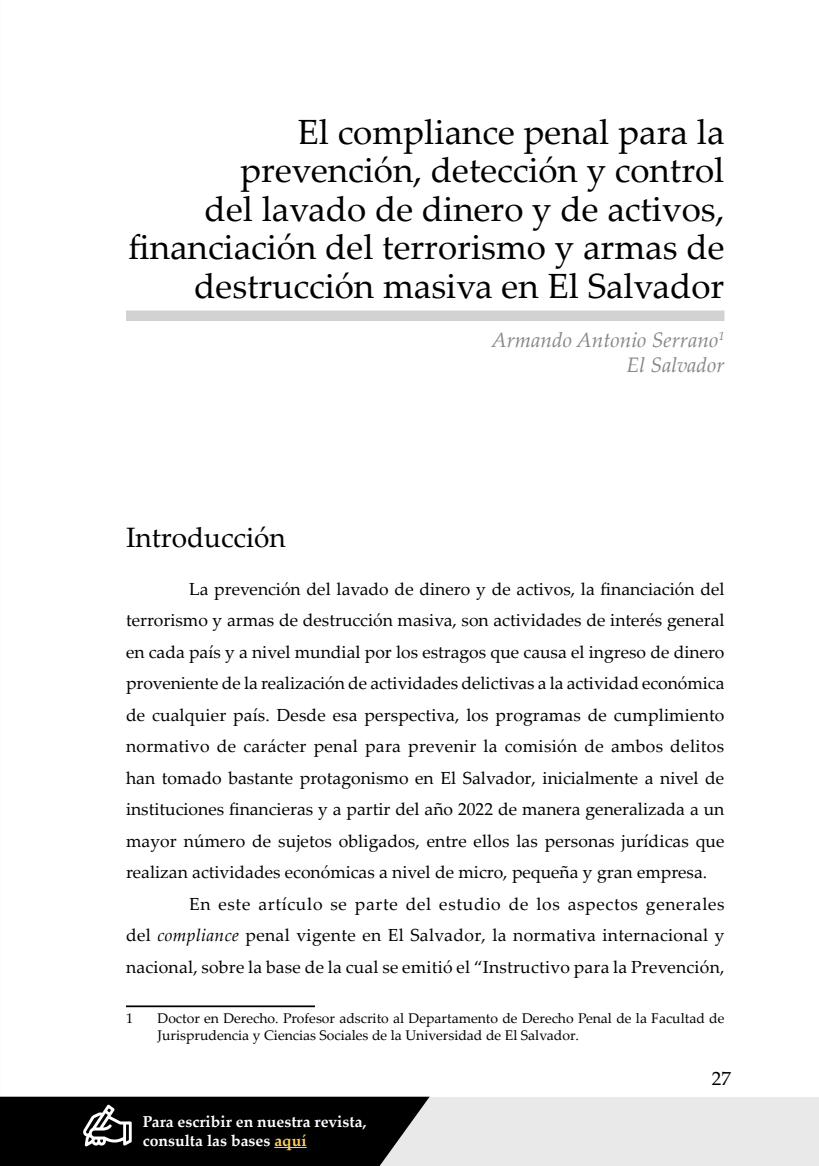
<style>
.page{position:relative;width:819px;height:1166px;background:#fff}
.page>*{position:absolute;margin:0;border:0;box-sizing:border-box;transform-origin:0 0}
.t1{font:35px/38.5px "Palatino Linotype";color:#000;text-align:right}
.t2{font:28px "Palatino Linotype";color:#000}
.t3{font:italic 21px/25.2px "Palatino Linotype";color:#878787;text-align:right}
.t4{font:19.25px "Palatino Linotype";color:#000}
.t5{font:17.5px "Palatino Linotype";color:#000}
.t6{font:17.5px "Palatino Linotype";letter-spacing:.02em;color:#000}
.t7{font:17.5px "Palatino Linotype";letter-spacing:.04em;color:#000}
.t8{font:700 15.75px/18.9px "Palatino Linotype";color:#fff}
.t9{font:14px/16.8px "Palatino Linotype";color:#000}
.s1{font-style:italic}
.s2{color:#ffd156}
</style>
<div class="page">
<div style="left:358px;top:1096px;width:461px;height:70px;background:#e9e9e9"></div>
<hr style="left:126px;top:1005px;width:189px;height:2px;background:#000">
<div style="left:126px;top:310px;width:598px;height:11px;background:#d2d2d2"></div>
<svg style="left:0;top:1096px;width:430px;height:69px;background:#161616"></svg>
<hr style="left:274px;top:1147px;width:33px;height:1px;background:#ffd156">
<h1 class="t1" style="left:129px;top:111px;width:597px">El compliance penal para la prevención, detección y control<br>del lavado de dinero y de activos, financiación del terrorismo y armas de destrucción masiva en El Salvador</h1>
<p class="t3" style="left:492px;top:326px;width:234px">Armando Antonio Serrano<sup>1<br></sup>El Salvador</p>
<h2 class="t2" style="left:126px;top:518px;width:161px">Introducción</h2>
<p class="t5" style="left:189px;top:576px;width:537px">La prevención del lavado de dinero y de activos, la financiación del</p>
<p class="t5" style="left:126px;top:607px;width:600px">terrorismo y armas de destrucción masiva, son actividades de interés general</p>
<p class="t5" style="left:126px;top:639px;width:600px">en cada país y a nivel mundial por los estragos que causa el ingreso de dinero</p>
<p class="t5" style="left:126px;top:670px;width:600px">proveniente de la realización de actividades delictivas a la actividad económica</p>
<p class="t5" style="left:126px;top:702px;width:600px">de cualquier país. Desde esa perspectiva, los programas de cumplimiento</p>
<p class="t6" style="left:126px;top:733px;width:600px">normativo de carácter penal para prevenir la comisión de ambos delitos</p>
<p class="t5" style="left:126px;top:765px;width:600px">han tomado bastante protagonismo en El Salvador, inicialmente a nivel de</p>
<p class="t5" style="left:126px;top:796px;width:600px">instituciones financieras y a partir del año 2022 de manera generalizada a un</p>
<p class="t5" style="left:126px;top:828px;width:600px">mayor número de sujetos obligados, entre ellos las personas jurídicas que</p>
<p class="t5" style="left:126px;top:859px;width:583px">realizan actividades económicas a nivel de micro, pequeña y gran empresa.</p>
<p class="t7" style="left:189px;top:891px;width:537px">En este artículo se parte del estudio de los aspectos generales</p>
<p class="t6" style="left:126px;top:922px;width:600px">del <span class="s1">compliance</span> penal vigente en El Salvador, la normativa internacional y</p>
<p class="t5" style="left:126px;top:954px;width:600px">nacional, sobre la base de la cual se emitió el “Instructivo para la Prevención,</p>
<p class="t9" style="left:126px;top:1009px;width:8px">1</p>
<p class="t9" style="left:158px;top:1009px;width:569px">Doctor en Derecho. Profesor adscrito al Departamento de Derecho Penal de la Facultad de<br>Jurisprudencia y Ciencias Sociales de la Universidad de El Salvador.</p>
<p class="t8" style="left:143px;top:1111px;width:225px">Para escribir en nuestra revista, consulta las bases <span class="s2">aquí</span></p>
<p class="t4" style="left:712px;top:1065px;width:21px">27</p>
</div>
